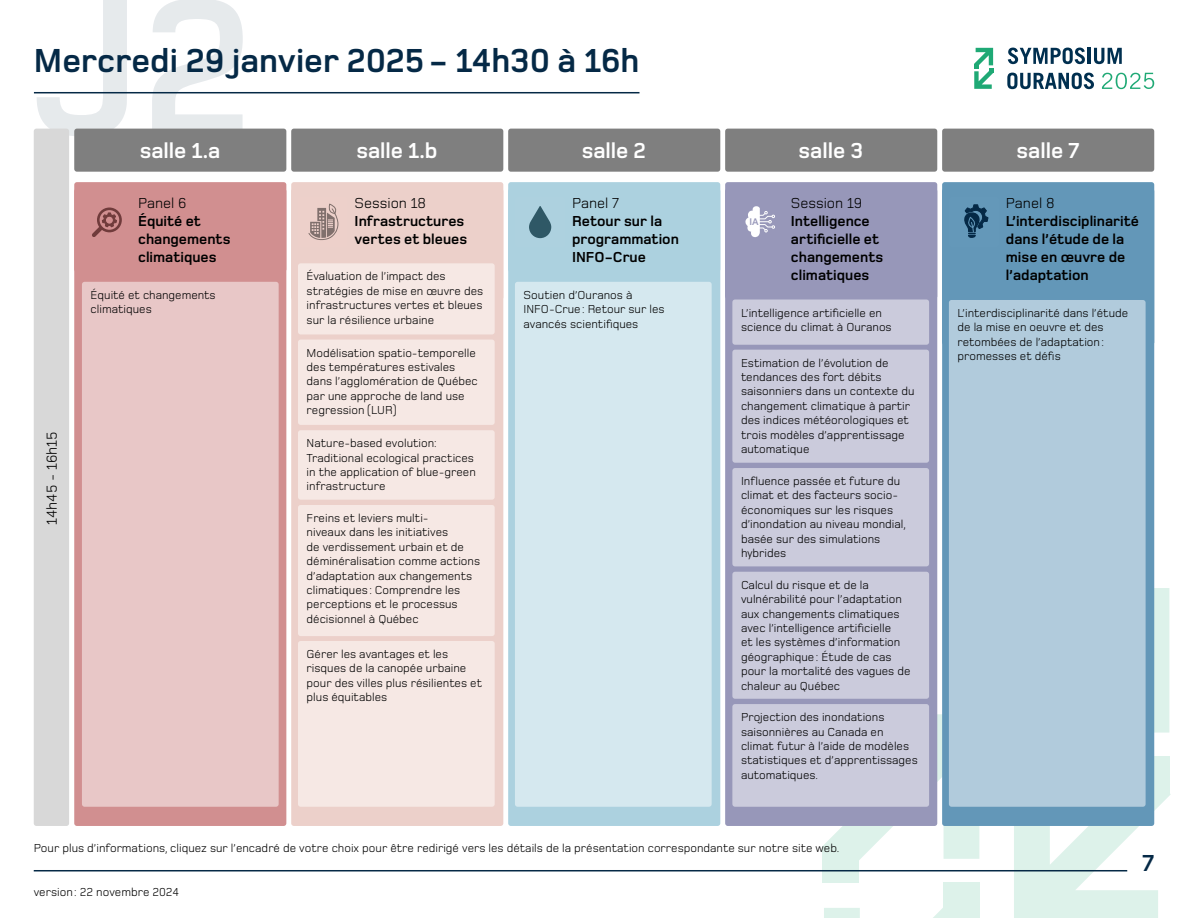
<style>
.page{position:relative;width:1188px;height:918px;background:#fff}
.page>*{position:absolute;margin:0;border:0;box-sizing:border-box;transform-origin:0 0}
.t1{font:700 202.5px "Foundry Monoline OT2";color:#052946}
.t2{font:700 34.5px "Foundry Monoline OT2";color:#052946}
.t3{font:700 24px "Foundry Monoline OT2";color:#052946}
.t4{font:700 22.5px "Foundry Monoline OT2";color:#fff}
.t5{font:700 15px/18px "Foundry Monoline OT2";color:#000}
.t6{font:15px "Foundry Monoline OT2";color:#000}
.t7{font:12px/14.4px "Foundry Monoline OT2";color:#000}
.t8{font:700 10.05px "Foundry Monoline OT2";color:#9797b9}
</style>
<div class="page">
<svg style="left:823px;top:714px;width:156px;height:158px"></svg>
<svg style="left:824px;top:895px;width:120px;height:23px"></svg>
<div style="left:822px;top:846px;width:37px;height:37px;background:#ddf2ea"></div>
<div style="left:944px;top:882px;width:36px;height:36px;background:#ddf2ea"></div>
<div style="left:725px;top:182px;width:212px;height:644px;background:#9797b9;border-radius:3px"></div>
<div style="left:732px;top:350px;width:197px;height:113px;background:#cbcbdc;border-radius:3px"></div>
<div style="left:732px;top:468px;width:197px;height:98px;background:#cbcbdc;border-radius:3px"></div>
<div style="left:732px;top:572px;width:197px;height:127px;background:#cbcbdc;border-radius:3px"></div>
<div style="left:732px;top:704px;width:197px;height:103px;background:#cbcbdc;border-radius:3px"></div>
<svg style="left:1154px;top:588px;width:15px;height:157px;background:#ddf1ea"></svg>
<svg style="left:1014px;top:794px;width:157px;height:124px"></svg>
<svg style="left:1154px;top:756px;width:16px;height:39px"></svg>
<div style="left:942px;top:182px;width:212px;height:644px;background:#6397b8;border-radius:3px"></div>
<svg style="left:964px;top:204px;width:24px;height:34px"></svg>
<svg style="left:745px;top:206px;width:30px;height:31px"></svg>
<div style="left:508px;top:182px;width:212px;height:644px;background:#acd1df;border-radius:3px"></div>
<div style="left:291px;top:182px;width:212px;height:644px;background:#ecd0ca;border-radius:3px"></div>
<svg style="left:308px;top:203px;width:31px;height:37px"></svg>
<svg style="left:529px;top:206px;width:22px;height:32px"></svg>
<div style="left:74px;top:182px;width:212px;height:644px;background:#d18f90;border-radius:3px"></div>
<div style="left:97px;top:208px;width:25px;height:24px;border:3px solid #703b3b;border-radius:50%"></div>
<svg style="left:92px;top:213px;width:25px;height:24px"></svg>
<hr style="left:34px;top:92px;width:606px;height:1px;background:#052946">
<hr style="left:34px;top:870px;width:1093px;height:1px;background:#052946">
<div style="left:74px;top:129px;width:212px;height:43px;background:#7f7f7f;border-radius:3px"></div>
<div style="left:34px;top:129px;width:35px;height:697px;background:#d8d8d8;border-radius:3px"></div>
<div style="left:515px;top:282px;width:197px;height:525px;background:#d5e8ef;border-radius:3px"></div>
<div style="left:949px;top:300px;width:197px;height:507px;background:#b1cbdc;border-radius:3px"></div>
<div style="left:298px;top:263px;width:197px;height:71px;background:#f6e8e4;border-radius:3px"></div>
<div style="left:732px;top:300px;width:197px;height:45px;background:#cbcbdc;border-radius:3px"></div>
<div style="left:82px;top:282px;width:197px;height:525px;background:#e8c7c7;border-radius:3px"></div>
<div style="left:298px;top:340px;width:197px;height:85px;background:#f6e8e4;border-radius:3px"></div>
<div style="left:298px;top:430px;width:197px;height:70px;background:#f6e8e4;border-radius:3px"></div>
<div style="left:298px;top:505px;width:197px;height:131px;background:#f6e8e4;border-radius:3px"></div>
<div style="left:298px;top:641px;width:197px;height:166px;background:#f6e8e4;border-radius:3px"></div>
<div style="left:508px;top:129px;width:212px;height:43px;background:#7f7f7f;border-radius:3px"></div>
<div style="left:291px;top:129px;width:212px;height:43px;background:#7f7f7f;border-radius:3px"></div>
<div style="left:725px;top:129px;width:212px;height:43px;background:#7f7f7f;border-radius:3px"></div>
<div style="left:942px;top:129px;width:212px;height:43px;background:#7f7f7f;border-radius:3px"></div>
<svg style="left:1008px;top:48px;width:77px;height:16px"></svg>
<hr style="left:1088px;top:48px;width:3px;height:16px;background:#002f4f">
<svg style="left:1094px;top:48px;width:28px;height:16px"></svg>
<svg style="left:1007px;top:73px;width:87px;height:16px"></svg>
<svg style="left:974px;top:48px;width:19px;height:41px"></svg>
<svg style="left:1102px;top:73px;width:52px;height:16px"></svg>
<h1 class="t1" style="left:31px;top:-71px;width:225px">J2</h1>
<h2 class="t2" style="left:34px;top:37px;width:607px">Mercredi 29 janvier 2025- 14h30 à 16h</h2>
<h3 class="t4" style="left:140px;top:135px;width:82px">salle 1.a</h3>
<p class="t6" style="left:138px;top:192px;width:50px">Panel 6</p>
<p class="t5" style="left:138px;top:211px;width:94px">Équité et changements climatiques</p>
<p class="t7" style="left:91px;top:287px;width:127px">Équité et changements climatiques</p>
<p class="t6" style="left:41px;top:525px;width:95px;rotate:-90deg">14h45 - 16h15</p>
<h3 class="t4" style="left:356px;top:135px;width:83px">salle 1.b</h3>
<h3 class="t4" style="left:582px;top:135px;width:66px">salle 2</h3>
<h3 class="t4" style="left:799px;top:135px;width:66px">salle 3</h3>
<h3 class="t4" style="left:1016px;top:135px;width:64px">salle 7</h3>
<p class="t6" style="left:355px;top:192px;width:73px">Session 18</p>
<p class="t5" style="left:355px;top:211px;width:114px">Infrastructures vertes et bleues</p>
<p class="t7" style="left:307px;top:268px;width:178px">Évaluation de l’impact des stratégies de mise en œuvre des infrastructures vertes et bleues sur la résilience urbaine</p>
<p class="t7" style="left:307px;top:345px;width:173px">Modélisation spatio-temporelle des températures estivales dans l’agglomération de Québec par une approche de land use regression (LUR)</p>
<p class="t7" style="left:307px;top:435px;width:171px">Nature-based evolution:<br>Traditional ecological practices in the application of blue-green infrastructure</p>
<p class="t7" style="left:307px;top:510px;width:175px">Freins et leviers multi-<br>niveaux dans les initiatives<br>de verdissement urbain et de déminéralisation comme actions d’adaptation aux changements climatiques: Comprendre les perceptions et le processus décisionnel à Québec</p>
<p class="t7" style="left:307px;top:646px;width:177px">Gérer les avantages et les risques de la canopée urbaine pour des villes plus résilientes et plus équitables</p>
<p class="t6" style="left:572px;top:192px;width:49px">Panel 7</p>
<p class="t5" style="left:572px;top:211px;width:108px">Retour sur la programmation<br>INFO-Crue</p>
<p class="t7" style="left:524px;top:287px;width:142px">Soutien d’Ouranos à<br>INFO-Crue: Retour sur les avancés scientifiques</p>
<p class="t8" style="left:749px;top:214px;width:11px">IA</p>
<p class="t6" style="left:791px;top:192px;width:73px">Session 19</p>
<p class="t5" style="left:791px;top:211px;width:94px">Intelligence artificielle et changements climatiques</p>
<p class="t7" style="left:741px;top:305px;width:152px">L’intelligence artificielle en science du climat à Ouranos</p>
<p class="t7" style="left:741px;top:355px;width:175px">Estimation de l’évolution de tendances des fort débits saisonniers dans un contexte du changement climatique à partir des indices météorologiques et trois modèles d’apprentissage automatique</p>
<p class="t7" style="left:741px;top:473px;width:167px">Influence passée et future du climat et des facteurs socio&shy;économiques sur les risques d’inondation au niveau mondial, basée sur des simulations hybrides</p>
<p class="t7" style="left:741px;top:577px;width:171px">Calcul du risque et de la vulnérabilité pour l’adaptation aux changements climatiques avec l’intelligence artificielle<br>et les systèmes d’information géographique: Étude de cas pour la mortalité des vagues de chaleur au Québec</p>
<p class="t7" style="left:741px;top:709px;width:178px">Projection des inondations saisonnières au Canada en climat futur à l’aide de modèles statistiques et d’apprentissages automatiques.</p>
<p class="t6" style="left:1006px;top:192px;width:50px">Panel 8</p>
<p class="t5" style="left:1006px;top:211px;width:135px">L’interdisciplinarité dans l’étude de la mise en œuvre de l’adaptation</p>
<p class="t7" style="left:958px;top:305px;width:172px">L’interdisciplinarité dans l’étude de la mise en oeuvre et des retombées de l’adaptation: promesses et défis</p>
<p class="t7" style="left:34px;top:840px;width:807px">Pour plus d’informations, cliquez sur l’encadré de votre choix pour être redirigé vers les détails de la présentation correspondante sur notre site web.</p>
<p class="t7" style="left:34px;top:884px;width:147px">version: 22 novembre 2024</p>
<h3 class="t3" style="left:1143px;top:847px;width:13px">7</h3>
</div>
